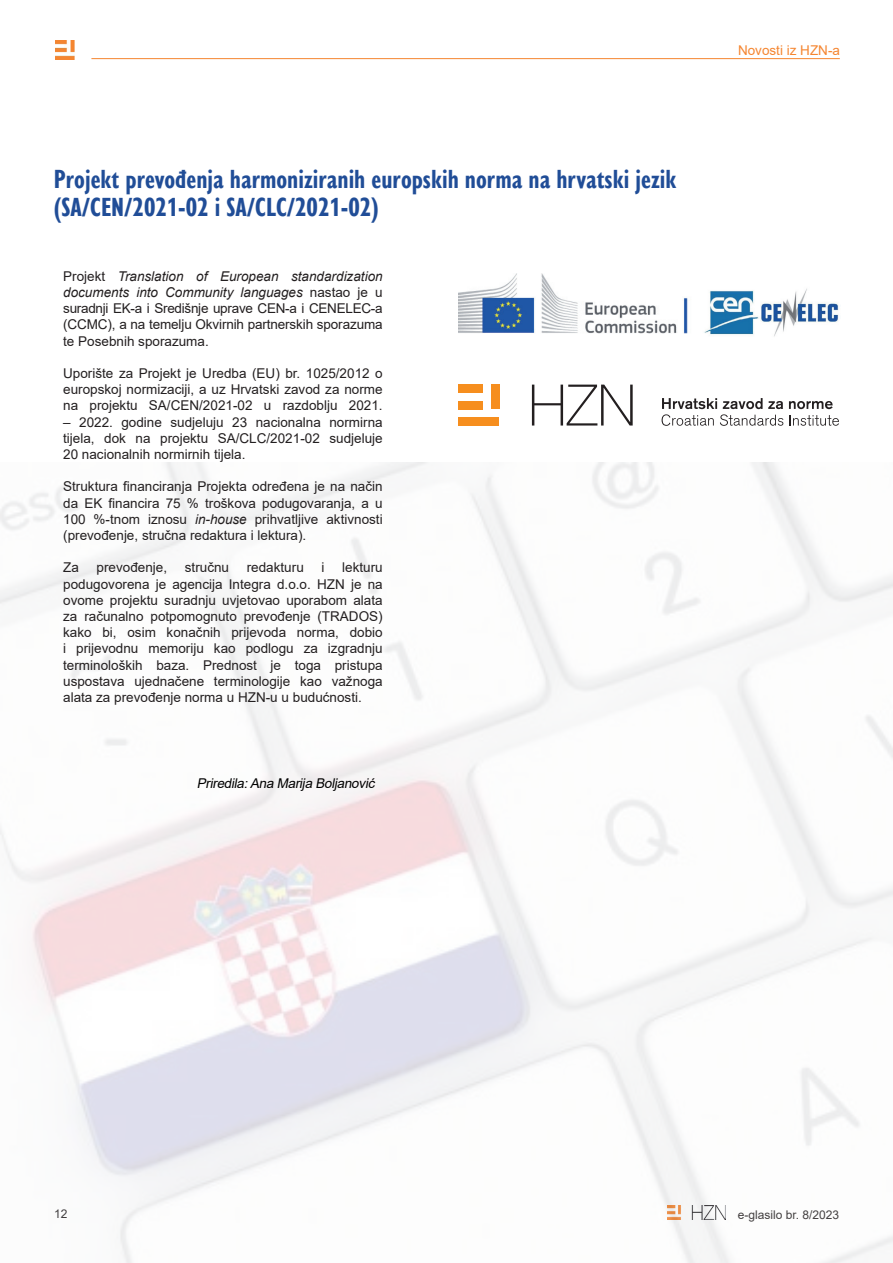
<style>
.page{position:relative;width:893px;height:1263px;background:#fff}
.page>*{position:absolute;margin:0;border:0;box-sizing:border-box;transform-origin:0 0}
.t1{font:700 condensed 27px/28.5px "Gill Sans Nova";color:#204d97}
.t2{font:13.5px/16.2px "Arial";color:#231f20;text-align:justify}
.t3{font:italic 13.5px "Arial";color:#000}
.t4{font:13.5px "Arial";color:#f58631}
.t5{font:12px "Arial";color:#231f20}
.s1{font-style:italic}
</style>
<div class="page">
<img style="left:55px;top:40px;width:19px;height:19px">
<hr style="left:91px;top:58px;width:749px;height:1px;background:#f58630">
<img style="left:0;top:463px;width:893px;height:800px">
<img style="left:458px;top:273px;width:230px;height:61px">
<img style="left:704px;top:288px;width:135px;height:49px">
<div style="left:458px;top:417px;width:41px;height:8px;background:#f68e1e"></div>
<div style="left:491px;top:385px;width:8px;height:24px;background:#f68e1e"></div>
<div style="left:458px;top:385px;width:25px;height:8px;background:#f68e1e"></div>
<div style="left:458px;top:401px;width:25px;height:8px;background:#f68e1e"></div>
<svg style="left:532px;top:385px;width:101px;height:40px"></svg>
<svg style="left:789px;top:401px;width:44px;height:8px"></svg>
<svg style="left:662px;top:398px;width:121px;height:28px"></svg>
<svg style="left:790px;top:415px;width:49px;height:11px"></svg>
<h1 class="t1" style="left:54px;top:165px;width:624px">Projekt prevođenja harmoniziranih europskih norma na hrvatski jezik (SA/CEN/2021-02 i SA/CLC/2021-02)</h1>
<p class="t2" style="left:63px;top:268px;width:321px">Projekt <span class="s1">Translation of European standardization documents into Community languages</span> nastao je u suradnji EK-a i Središnje uprave CEN-a i CENELEC-a (CCMC), a na temelju Okvirnih partnerskih sporazuma te Posebnih sporazuma.</p>
<p class="t2" style="left:63px;top:365px;width:321px">Uporište za Projekt je Uredba (EU) br. 1025/2012 o europskoj normizaciji, a uz Hrvatski zavod za norme na projektu SA/CEN/2021-02 u razdoblju 2021.</p>
<p class="t2" style="left:63px;top:414px;width:321px">– 2022. godine sudjeluju 23 nacionalna normirna tijela, dok na projektu SA/CLC/2021-02 sudjeluje 20 nacionalnih normirnih tijela.</p>
<p class="t2" style="left:63px;top:478px;width:321px">Struktura financiranja Projekta određena je na način da EK financira 75 % troškova podugovaranja, a u 100 %-tnom iznosu <span class="s1">in-house</span> prihvatljive aktivnosti (prevođenje, stručna redaktura i lektura).</p>
<p class="t2" style="left:63px;top:559px;width:17px">Za</p>
<p class="t2" style="left:97px;top:559px;width:72px">prevođenje,</p>
<p class="t2" style="left:185px;top:559px;width:46px">stručnu</p>
<p class="t2" style="left:247px;top:559px;width:59px">redakturu</p>
<p class="t2" style="left:321px;top:559px;width:4px">i</p>
<p class="t2" style="left:63px;top:559px;width:321px;text-indent:279px">lekturu podugovorena je agencija Integra d.o.o. HZN je na ovome projektu suradnju uvjetovao uporabom alata za računalno potpomognuto prevođenje (TRADOS) kako bi, osim konačnih prijevoda norma, dobio i prijevodnu memoriju kao podlogu za izgradnju terminoloških baza. Prednost je toga pristupa uspostava ujednačene terminologije kao važnoga alata za prevođenje norma u HZN-u u budućnosti.</p>
<p class="t3" style="left:197px;top:774px;width:182px">Priredila:Ana Marija Boljanović</p>
<p class="t4" style="left:738px;top:40px;width:104px">Novosti iz HZN-a</p>
<p class="t5" style="left:54px;top:1206px;width:15px">12</p>
<p class="t5" style="left:738px;top:1206px;width:103px">e-glasilo br. 8/2023</p>
</div>
